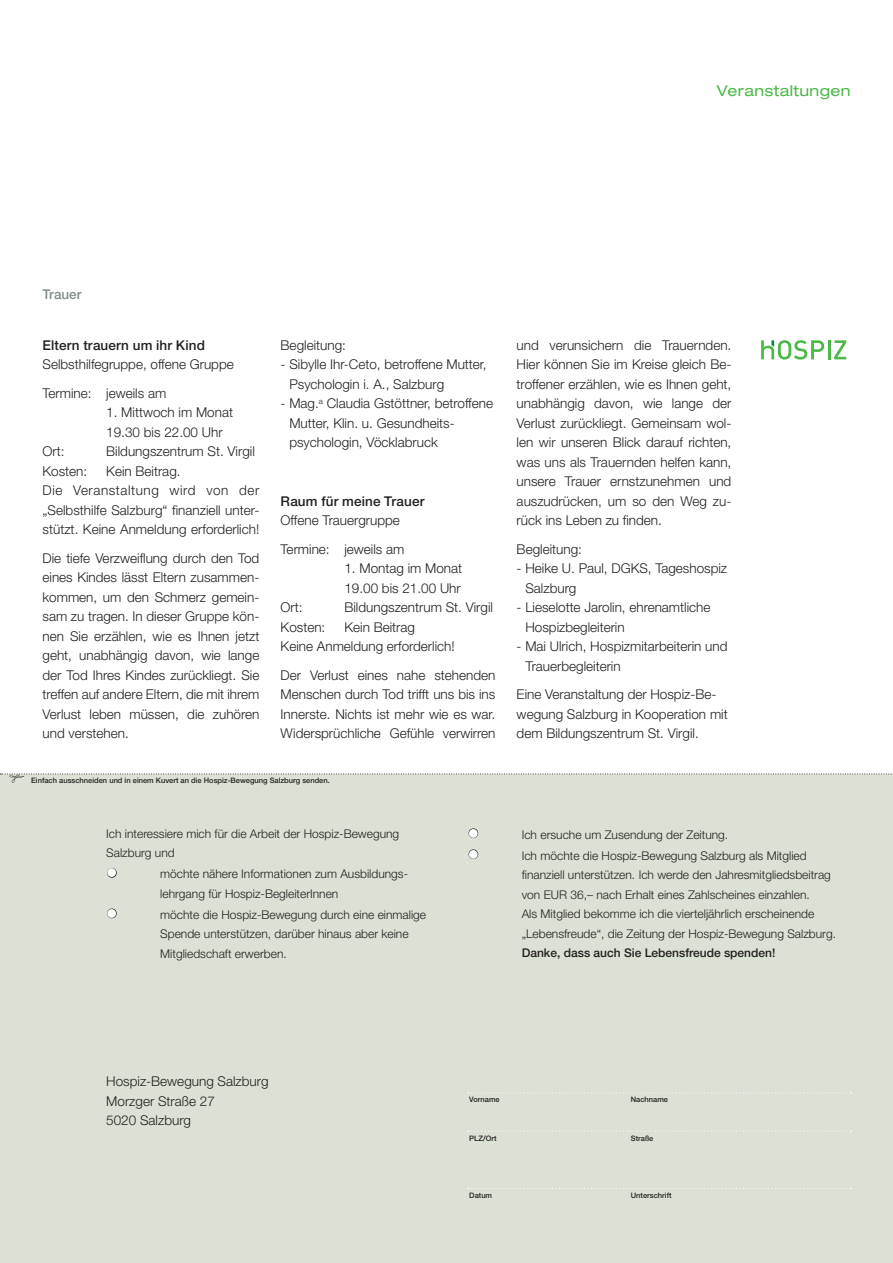
<style>
.page{position:relative;width:893px;height:1263px;background:#fff}
.page>*{position:absolute;margin:0;border:0;box-sizing:border-box;transform-origin:0 0}
.t1{font:expanded 15px "Helvetica Neue LT Std";letter-spacing:.025em;color:#4cb848}
.t2{font:300 13.5px/19.5px "Helvetica Neue LT Std";color:#231f20}
.t3{font:500 13.5px "Helvetica Neue LT Std";letter-spacing:.01em;color:#231f20}
.t4{font:500 13.5px "Helvetica Neue LT Std";color:#848e89}
.t5{font:13.5px "FF Dingbats Symbols One";color:#231f20}
.t6{font:300 12px/19.5px "Helvetica Neue LT Std";color:#231f20}
.t7{font:500 12px "Helvetica Neue LT Std";color:#231f20}
.t8{font:500 7.5px "Helvetica Neue LT Std";color:#231f20}
</style>
<div class="page">
<div style="left:0;top:774px;width:893px;height:489px;background:#dbe1d4"></div>
<svg style="left:761px;top:340px;width:85px;height:20px"></svg>
<svg style="left:0;top:773px;width:892px;height:1px"></svg>
<svg style="left:468px;top:1092px;width:383px;height:1px"></svg>
<svg style="left:468px;top:1130px;width:383px;height:2px"></svg>
<svg style="left:468px;top:1188px;width:383px;height:1px"></svg>
<p class="t1" style="left:717px;top:85px;width:135px">Veranstaltungen</p>
<p class="t4" style="left:43px;top:289px;width:41px">Trauer</p>
<p class="t3" style="left:43px;top:340px;width:164px">Eltern trauern um ihr Kind</p>
<p class="t2" style="left:43px;top:352px;width:193px;line-height:28.5px">Selbsthilfegruppe, offene Gruppe<br>Termine: jeweils am</p>
<p class="t2" style="left:106px;top:404px;width:128px">1. Mittwoch im Monat<br>19.30 bis 22.00 Uhr</p>
<p class="t2" style="left:43px;top:443px;width:24px">Ort:</p>
<p class="t2" style="left:106px;top:443px;width:150px">Bildungszentrum St. Virgil</p>
<p class="t2" style="left:43px;top:463px;width:46px">Kosten:</p>
<p class="t2" style="left:43px;top:463px;width:218px;text-indent:64px">Kein Beitrag.<br>Die Veranstaltung wird von der „Selbsthilfe Salzburg“ finanziell unter&shy;stützt. Keine Anmeldung erforderlich!</p>
<p class="t2" style="left:43px;top:550px;width:218px;text-align:justify">Die tiefe Verzweiflung durch den Tod eines Kindes lässt Eltern zusammen&shy;kommen, um den Schmerz gemein&shy;sam zu tragen. In dieser Gruppe kön&shy;nen Sie erzählen, wie es Ihnen jetzt geht, unabhängig davon, wie lange der Tod Ihres Kindes zurückliegt. Sie treffen auf andere Eltern, die mit ihrem Verlust leben müssen, die zuhören und verstehen.</p>
<p class="t2" style="left:281px;top:337px;width:67px">Begleitung:</p>
<p class="t2" style="left:289px;top:356px;width:199px;text-indent:-9px">- Sibylle Ihr-Ceto, betroffene Mutter,<br>Psychologin i. A., Salzburg</p>
<p class="t2" style="left:289px;top:395px;width:205px;text-indent:-9px">- Mag.<sup>a</sup> Claudia Gstöttner, betroffene<br>Mutter, Klin. u. Gesundheits&shy;psychologin, Vöcklabruck</p>
<p class="t3" style="left:281px;top:496px;width:145px">Raum für meine Trauer</p>
<p class="t2" style="left:281px;top:508px;width:125px;line-height:28.5px">Offene Trauergruppe<br>Termine: jeweils am</p>
<p class="t2" style="left:344px;top:560px;width:119px">1. Montag im Monat<br>19.00 bis 21.00 Uhr</p>
<p class="t2" style="left:281px;top:599px;width:24px">Ort:</p>
<p class="t2" style="left:344px;top:599px;width:150px">Bildungszentrum St. Virgil</p>
<p class="t2" style="left:281px;top:619px;width:46px">Kosten:</p>
<p class="t2" style="left:281px;top:619px;width:176px;text-indent:64px">Kein Beitrag<br>Keine Anmeldung erforderlich!</p>
<p class="t2" style="left:281px;top:667px;width:216px;text-align:justify">Der Verlust eines nahe stehenden Menschen durch Tod trifft uns bis ins Innerste. Nichts ist mehr wie es war.<br>Widersprüchliche Gefühle verwirren</p>
<p class="t5" style="left:9px;top:770px;width:18px">•</p>
<p class="t8" style="left:31px;top:777px;width:300px">Einfach ausschneiden und in einem Kuvert an die Hospiz-Bewegung Salzburg senden.</p>
<p class="t6" style="left:106px;top:825px;width:294px">Ich interessiere mich für die Arbeit der Hospiz-Bewegung<br>Salzburg und</p>
<p class="t6" style="left:160px;top:866px;width:249px">möchte nähere Informationen zum Ausbildungs&shy;lehrgang für Hospiz-BegleiterInnen</p>
<p class="t6" style="left:160px;top:906px;width:267px">möchte die Hospiz-Bewegung durch eine einmalige<br>Spende unterstützen, darüber hinaus aber keine<br>Mitgliedschaft erwerben.</p>
<p class="t2" style="left:517px;top:337px;width:216px;text-align:justify">und verunsichern die Trauernden.<br>Hier können Sie im Kreise gleich Be&shy;troffener erzählen, wie es Ihnen geht, unabhängig davon, wie lange der Verlust zurückliegt. Gemeinsam wol&shy;len wir unseren Blick darauf richten, was uns als Trauernden helfen kann, unsere Trauer ernstzunehmen und auszudrücken, um so den Weg zu&shy;rück ins Leben zu finden.</p>
<p class="t2" style="left:517px;top:541px;width:67px">Begleitung:</p>
<p class="t2" style="left:525px;top:560px;width:203px;text-indent:-9px">- Heike U. Paul, DGKS, Tageshospiz<br>Salzburg</p>
<p class="t2" style="left:525px;top:599px;width:187px;text-indent:-9px">- Lieselotte Jarolin, ehrenamtliche<br>Hospizbegleiterin</p>
<p class="t2" style="left:525px;top:638px;width:204px;text-indent:-9px">- Mai Ulrich, Hospizmitarbeiterin und<br>Trauerbegleiterin</p>
<p class="t2" style="left:517px;top:686px;width:213px">Eine Veranstaltung der Hospiz-Be&shy;wegung Salzburg in Kooperation mit dem Bildungszentrum St. Virgil.</p>
<p class="t6" style="left:522px;top:825px;width:286px;line-height:21px">Ich ersuche um Zusendung der Zeitung.<br>Ich möchte die Hospiz-Bewegung Salzburg als Mitglied</p>
<p class="t6" style="left:522px;top:867px;width:316px">finanziell unterstützen. Ich werde den Jahresmitgliedsbeitrag von EUR 36,– nach Erhalt eines Zahlscheines einzahlen.<br>Als Mitglied bekomme ich die vierteljährlich erscheinende „Lebensfreude“, die Zeitung der Hospiz-Bewegung Salzburg.</p>
<p class="t7" style="left:522px;top:949px;width:255px">Danke, dass auch Sie Lebensfreude spenden!</p>
<p class="t2" style="left:106px;top:1073px;width:164px">Hospiz-Bewegung Salzburg<br>Morzger Straße 27<br>5020 Salzburg</p>
<p class="t8" style="left:469px;top:1096px;width:32px">Vorname</p>
<p class="t8" style="left:631px;top:1096px;width:39px">Nachname</p>
<p class="t8" style="left:469px;top:1135px;width:29px">PLZ/Ort</p>
<p class="t8" style="left:631px;top:1135px;width:24px">Straße</p>
<p class="t8" style="left:469px;top:1192px;width:24px">Datum</p>
<p class="t8" style="left:631px;top:1192px;width:42px">Unterschrift</p>
</div>
